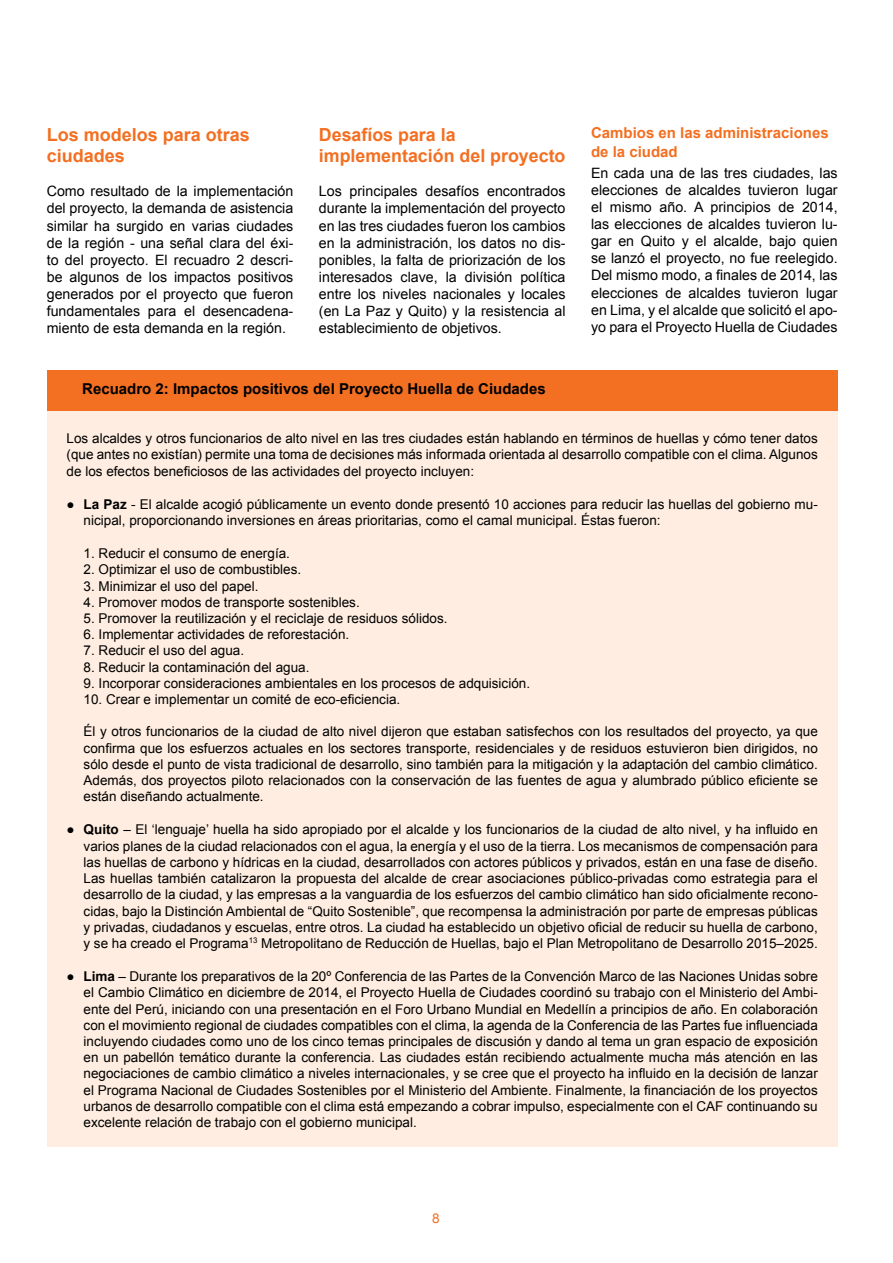
<style>
.page{position:relative;width:893px;height:1263px;background:#fff}
.page>*{position:absolute;margin:0;border:0;box-sizing:border-box;transform-origin:0 0}
.t1{font:700 18px/21.6px "Arial";color:#f36f21}
.t2{font:700 15px "Arial";color:#000}
.t3{font:700 15px/18px "Arial";color:#f36f21}
.t4{font:14.25px/17.1px "Arial";color:#000;text-align:justify}
.t5{font:13.5px/16.2px "Arial";color:#000;text-align:justify}
.t6{font:13.5px "Arial";color:#f36f21}
.s1{font-weight:700}
</style>
<div class="page">
<div style="left:47px;top:370px;width:791px;height:776px;background:#feede0"></div>
<div style="left:47px;top:370px;width:791px;height:40px;background:#f36f21"></div>
<h1 class="t1" style="left:47px;top:124px;width:205px">Los modelos para otras ciudades</h1>
<p class="t4" style="left:47px;top:183px;width:248px">Como resultado de la implementación del proyecto, la demanda de asistencia similar ha surgido en varias ciudades de la región - una señal clara del éxi&shy;to del proyecto. El recuadro 2 descri&shy;be algunos de los impactos positivos generados por el proyecto que fueron fundamentales para el desencadena&shy;miento de esta demanda en la región.</p>
<h1 class="t1" style="left:319px;top:124px;width:248px">Desafíos para la implementación del proyecto</h1>
<p class="t4" style="left:319px;top:183px;width:248px">Los principales desafíos encontrados durante la implementación del proyecto en las tres ciudades fueron los cambios en la administración, los datos no dis&shy;ponibles, la falta de priorización de los interesados clave, la división política entre los niveles nacionales y locales (en La Paz y Quito) y la resistencia al establecimiento de objetivos.</p>
<p class="t3" style="left:591px;top:125px;width:239px">Cambios en las administraciones de la ciudad</p>
<p class="t4" style="left:591px;top:164px;width:248px">En cada una de las tres ciudades, las elecciones de alcaldes tuvieron lugar el mismo año. A principios de 2014, las elecciones de alcaldes tuvieron lu&shy;gar en Quito y el alcalde, bajo quien se lanzó el proyecto, no fue reelegido.<br>Del mismo modo, a finales de 2014, las elecciones de alcaldes tuvieron lugar en Lima, y el alcalde que solicitó el apo&shy;yo para el Proyecto Huella de Ciudades</p>
<p class="t2" style="left:82px;top:379px;width:465px">Recuadro 2: Impactos positivos del Proyecto Huella de Ciudades</p>
<p class="t5" style="left:67px;top:430px;width:753px">Los alcaldes y otros funcionarios de alto nivel en las tres ciudades están hablando en términos de huellas y cómo tener datos (que antes no existían) permite una toma de decisiones más informada orientada al desarrollo compatible con el clima. Algunos de los efectos beneficiosos de las actividades del proyecto incluyen:</p>
<p class="t5" style="left:84px;top:496px;width:736px;text-indent:-17px">● <span class="s1">La Paz</span> - El alcalde acogió públicamente un evento donde presentó 10 acciones para reducir las huellas del gobierno mu&shy;nicipal, proporcionando inversiones en áreas prioritarias, como el camal municipal. Éstas fueron:</p>
<p class="t5" style="left:84px;top:545px;width:208px">1. Reducir el consumo de energía.</p>
<p class="t5" style="left:84px;top:562px;width:219px">2. Optimizar el uso de combustibles.</p>
<p class="t5" style="left:84px;top:578px;width:176px">3. Minimizar el uso del papel.</p>
<p class="t5" style="left:84px;top:594px;width:278px">4. Promover modos de transporte sostenibles.</p>
<p class="t5" style="left:84px;top:610px;width:365px">5. Promover la reutilización y el reciclaje de residuos sólidos.</p>
<p class="t5" style="left:84px;top:626px;width:267px">6. Implementar actividades de reforestación.</p>
<p class="t5" style="left:84px;top:643px;width:162px">7. Reducir el uso del agua.</p>
<p class="t5" style="left:84px;top:659px;width:227px">8. Reducir la contaminación del agua.</p>
<p class="t5" style="left:84px;top:675px;width:448px">9. Incorporar consideraciones ambientales en los procesos de adquisición.</p>
<p class="t5" style="left:84px;top:691px;width:318px">10. Crear e implementar un comité de eco-eficiencia.</p>
<p class="t5" style="left:84px;top:724px;width:736px">Él y otros funcionarios de la ciudad de alto nivel dijeron que estaban satisfechos con los resultados del proyecto, ya que confirma que los esfuerzos actuales en los sectores transporte, residenciales y de residuos estuvieron bien dirigidos, no sólo desde el punto de vista tradicional de desarrollo, sino también para la mitigación y la adaptación del cambio climático.<br>Además, dos proyectos piloto relacionados con la conservación de las fuentes de agua y alumbrado público eficiente se están diseñando actualmente.</p>
<p class="t5" style="left:84px;top:822px;width:736px;text-indent:-17px">● <span class="s1">Quito</span> – El ‘lenguaje’ huella ha sido apropiado por el alcalde y los funcionarios de la ciudad de alto nivel, y ha influido en varios planes de la ciudad relacionados con el agua, la energía y el uso de la tierra. Los mecanismos de compensación para las huellas de carbono y hídricas en la ciudad, desarrollados con actores públicos y privados, están en una fase de diseño.<br>Las huellas también catalizaron la propuesta del alcalde de crear asociaciones público-privadas como estrategia para el desarrollo de la ciudad, y las empresas a la vanguardia de los esfuerzos del cambio climático han sido oficialmente recono&shy;cidas, bajo la Distinción Ambiental de “Quito Sostenible”, que recompensa la administración por parte de empresas públicas y privadas, ciudadanos y escuelas, entre otros. La ciudad ha establecido un objetivo oficial de reducir su huella de carbono, y se ha creado el Programa<sup>13</sup> Metropolitano de Reducción de Huellas, bajo el Plan Metropolitano de Desarrollo 2015–2025.</p>
<p class="t5" style="left:84px;top:968px;width:736px;text-indent:-17px">● <span class="s1">Lima</span> – Durante los preparativos de la 20º Conferencia de las Partes de la Convención Marco de las Naciones Unidas sobre el Cambio Climático en diciembre de 2014, el Proyecto Huella de Ciudades coordinó su trabajo con el Ministerio del Ambi&shy;ente del Perú, iniciando con una presentación en el Foro Urbano Mundial en Medellín a principios de año. En colaboración con el movimiento regional de ciudades compatibles con el clima, la agenda de la Conferencia de las Partes fue influenciada incluyendo ciudades como uno de los cinco temas principales de discusión y dando al tema un gran espacio de exposición en un pabellón temático durante la conferencia. Las ciudades están recibiendo actualmente mucha más atención en las negociaciones de cambio climático a niveles internacionales, y se cree que el proyecto ha influido en la decisión de lanzar el Programa Nacional de Ciudades Sostenibles por el Ministerio del Ambiente. Finalmente, la financiación de los proyectos urbanos de desarrollo compatible con el clima está empezando a cobrar impulso, especialmente con el CAF continuando su excelente relación de trabajo con el gobierno municipal.</p>
<p class="t6" style="left:432px;top:1209px;width:9px">8</p>
</div>
